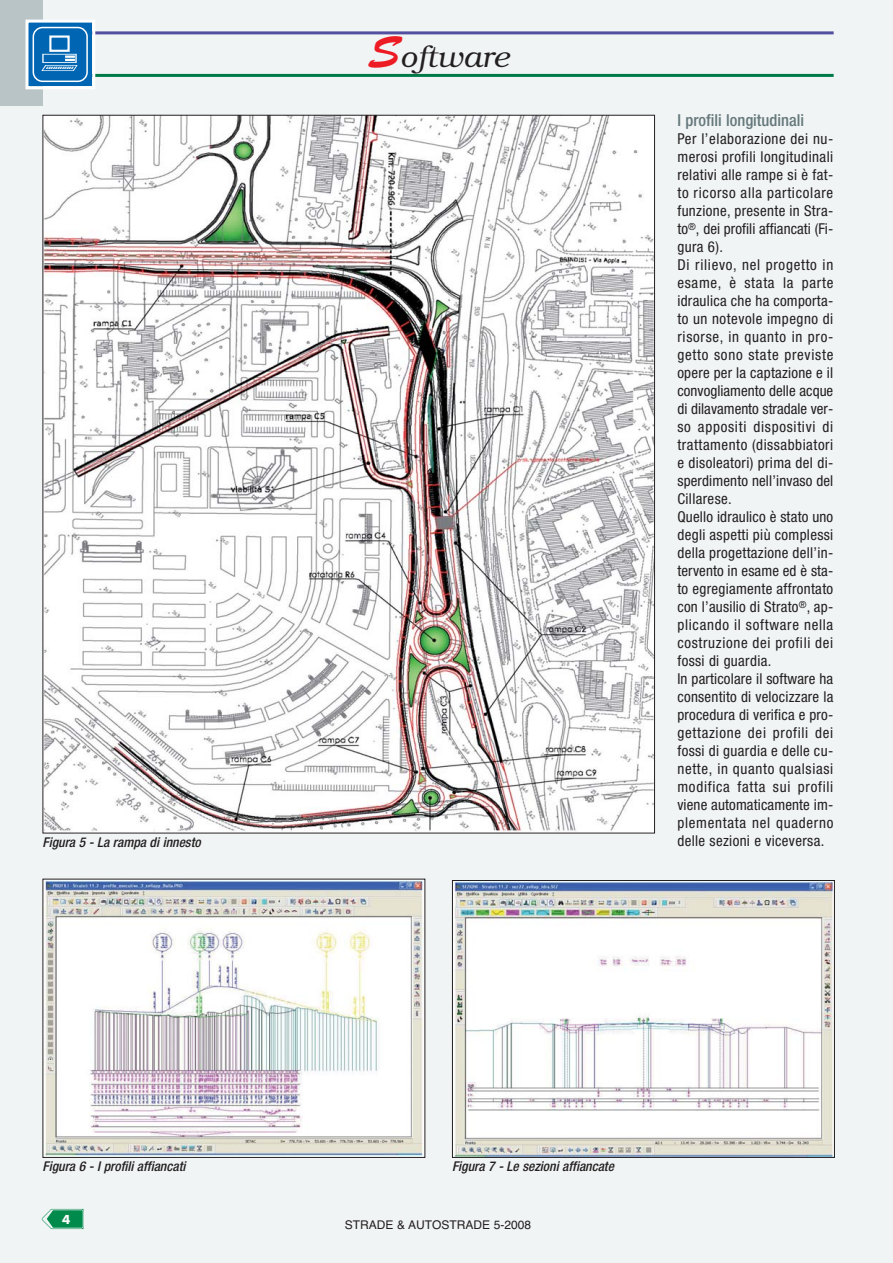
<style>
.page{position:relative;width:893px;height:1263px;background:#fff}
.page>*{position:absolute;margin:0;border:0;box-sizing:border-box;transform-origin:0 0}
.t1{font:italic 300 30px "Bookman";color:#231f20}
.t2{font:500 condensed 16.5px "Helvetica Neue";color:#65787c}
.t3{font:condensed 15px/18px "Helvetica Neue";letter-spacing:.025em;color:#231f20}
.t4{font:italic 500 condensed 13.5px "Helvetica Neue";color:#231f20}
.t5{font:12px "Helvetica";color:#231f20}
.t6{font:700 12px "Futura";color:#fff}
.s1{font-family:"Brush Script";font-weight:400;font-style:normal;font-size:45px;color:#ed1c24}
</style>
<div class="page">
<div style="left:0;top:0;width:892px;height:1263px;background:#f0f4f4"></div>
<img style="left:42px;top:1209px;width:41px;height:20px">
<hr style="left:44px;top:31px;width:790px;height:3px;background:#524fa1">
<hr style="left:44px;top:74px;width:790px;height:3px;background:#007a48">
<div style="left:0;top:0;width:42px;height:106px;background:#b8c4c6"></div>
<svg style="left:29px;top:24px;width:62px;height:61px"></svg>
<div style="left:25px;top:20px;width:70px;height:69px;border:3px solid #fff"></div>
<svg style="left:33px;top:27px;width:55px;height:55px;background:#3485c2"></svg>
<img style="left:454px;top:882px;width:379px;height:274px">
<div style="left:452px;top:880px;width:383px;height:278px;border:1px solid #231f20"></div>
<img style="left:45px;top:117px;width:608px;height:714px">
<img style="left:45px;top:881px;width:378px;height:275px">
<p class="t4" style="left:43px;top:837px;width:162px">Figura 5 - La rampa di innesto</p>
<p class="t4" style="left:43px;top:1161px;width:147px">Figura 6 - I profili affiancati</p>
<p class="t6" style="left:62px;top:1214px;width:10px">4</p>
<h1 class="t1" style="left:368px;top:46px;width:143px"><span class="s1">S</span>oftware</h1>
<p class="t2" style="left:677px;top:114px;width:128px">I profili longitudinali</p>
<p class="t3" style="left:677px;top:131px;width:157px">Per l’elaborazione dei nu&shy;merosi profili longitudinali relativi alle rampe si è fat&shy;to ricorso alla particolare funzione, presente in Stra&shy;to<sup>®</sup>, dei profili affiancati (Fi&shy;gura 6).<br>Di rilievo, nel progetto in esame, è stata la parte idraulica che ha comporta&shy;to un notevole impegno di risorse, in quanto in pro&shy;getto sono state previste opere per la captazione e il convogliamento delle acque di dilavamento stradale ver&shy;so appositi dispositivi di trattamento (dissabbiatori e disoleatori) prima del di&shy;sperdimento nell’invaso del<br>Cillarese.<br>Quello idraulico è stato uno degli aspetti più complessi della progettazione dell’in&shy;tervento in esame ed è sta&shy;to egregiamente affrontato con l’ausilio di Strato<sup>®</sup>, ap&shy;plicando il software nella costruzione dei profili dei fossi di guardia.<br>In particolare il software ha consentito di velocizzare la procedura di verifica e pro&shy;gettazione dei profili dei fossi di guardia e delle cu&shy;nette, in quanto qualsiasi modifica fatta sui profili viene automaticamente im&shy;plementata nel quaderno delle sezioni e viceversa.</p>
<p class="t4" style="left:452px;top:1161px;width:166px">Figura 7 - Le sezioni affiancate</p>
<p class="t5" style="left:345px;top:1220px;width:188px">STRADE &amp; AUTOSTRADE 5-2008</p>
</div>
